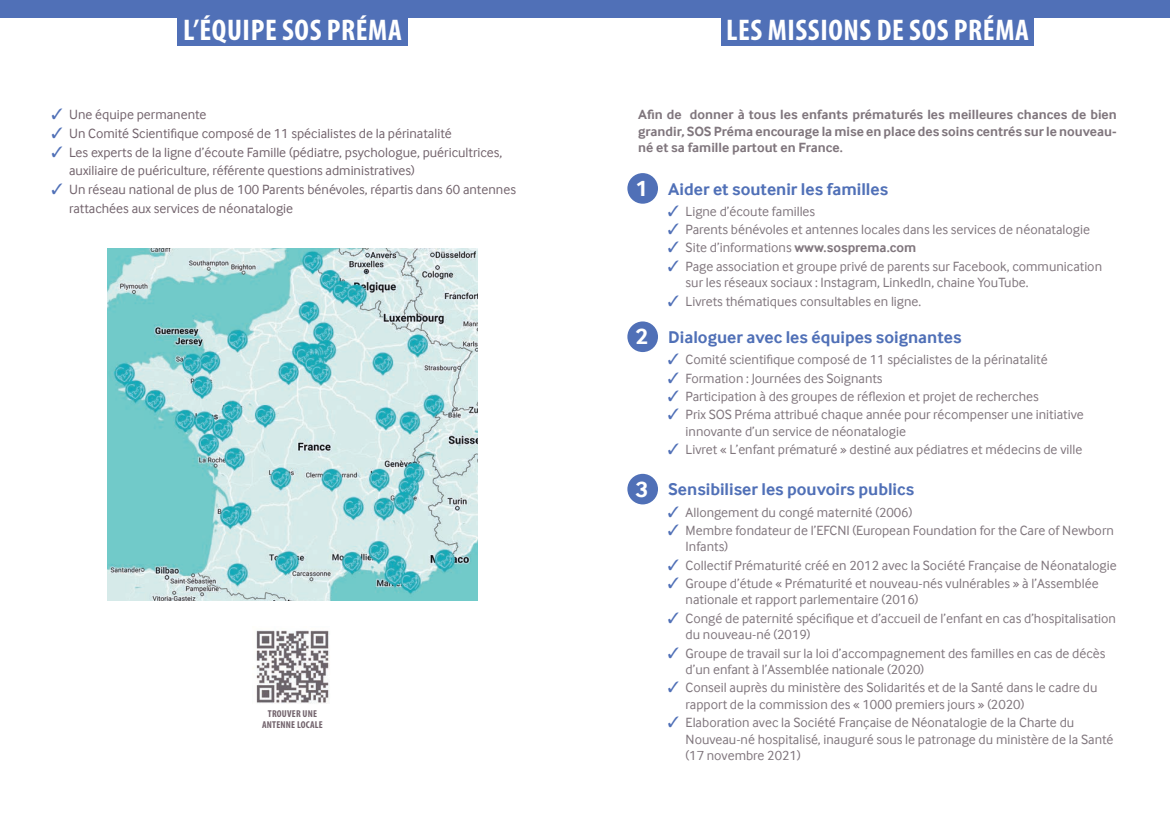
<style>
.page{position:relative;width:1170px;height:815px;background:#fff}
.page>*{position:absolute;margin:0;border:0;box-sizing:border-box;transform-origin:0 0}
.t1{font:700 condensed 30px "Myriad Pro";letter-spacing:.02em;color:#fff}
.t2{font:700 23px "Inter Face";color:#fff}
.t3{font:700 17.5px "Inter Face";color:#5070b7}
.t4{font:13.75px/16.5px "Inter Face";color:#80767d}
.t5{font:13.75px/18.8px "Inter Face";color:#72636c}
.t6{font:700 13.75px/16.5px "Inter Face";color:#80767d;text-align:justify}
.t7{font:700 condensed 10px "Myriad Pro";letter-spacing:.02em;color:#72636c}
.s1{color:#5070b7}
.s2{font-weight:700}
</style>
<div class="page">
<div style="left:0;top:0;width:1169px;height:18px;background:#5070b7"></div>
<div style="left:177px;top:11px;width:230px;height:35px;background:#5070b7"></div>
<div style="left:721px;top:11px;width:312px;height:35px;background:#5070b7"></div>
<img style="left:107px;top:248px;width:370px;height:352px">
<div style="left:627px;top:173px;width:31px;height:31px;background:#5070b7;border-radius:50%"></div>
<div style="left:627px;top:321px;width:31px;height:31px;background:#5070b7;border-radius:50%"></div>
<div style="left:627px;top:474px;width:31px;height:30px;background:#5070b7;border-radius:50%"></div>
<img style="left:256px;top:630px;width:74px;height:74px">
<p class="t1" style="left:183px;top:11px;width:220px">L’ÉQUIPE SOS PRÉMA</p>
<p class="t1" style="left:726px;top:11px;width:304px">LES MISSIONS DE SOS PRÉMA</p>
<p class="t5" style="left:51px;top:105px;width:157px"><span class="s1">✓</span> Une équipe permanente</p>
<p class="t5" style="left:51px;top:124px;width:402px"><span class="s1">✓</span> Un Comité Scientifique composé de 11 spécialistes de la périnatalité</p>
<p class="t5" style="left:69px;top:142px;width:434px;text-indent:-18px"><span class="s1">✓</span> Les experts de la ligne d’écoute Famille (pédiatre, psychologue, puéricultrices, auxiliaire de puériculture, référente questions administratives)</p>
<p class="t5" style="left:69px;top:180px;width:448px;text-indent:-18px"><span class="s1">✓</span> Un réseau national de plus de 100 Parents bénévoles, répartis dans 60 antennes rattachées aux services de néonatalogie</p>
<p class="t7" style="left:268px;top:707px;width:51px">TROUVER UNE</p>
<p class="t7" style="left:262px;top:719px;width:62px">ANTENNE LOCALE</p>
<p class="t6" style="left:638px;top:106px;width:480px">Afin de donner à tous les enfants prématurés les meilleures chances de bien grandir, SOS Préma encourage la mise en place des soins centrés sur le nouveau&shy;né et sa famille partout en France.</p>
<p class="t3" style="left:668px;top:179px;width:221px">Aider et soutenir les familles</p>
<p class="t2" style="left:635px;top:175px;width:14px">1</p>
<p class="t2" style="left:635px;top:323px;width:14px">2</p>
<p class="t2" style="left:635px;top:476px;width:14px">3</p>
<p class="t4" style="left:667px;top:203px;width:149px"><span class="s1">✓</span> Ligne d’écoute familles</p>
<p class="t4" style="left:667px;top:221px;width:423px"><span class="s1">✓</span> Parents bénévoles et antennes locales dans les services de néonatalogie</p>
<p class="t4" style="left:667px;top:240px;width:250px"><span class="s1">✓</span> Site d’informations <span class="s2">www.sosprema.com</span></p>
<p class="t4" style="left:685px;top:258px;width:418px;text-indent:-18px"><span class="s1">✓</span> Page association et groupe privé de parents sur Facebook, communication sur les réseaux sociaux : Instagram, LinkedIn, chaine YouTube.</p>
<p class="t4" style="left:667px;top:293px;width:255px"><span class="s1">✓</span> Livrets thématiques consultables en ligne.</p>
<p class="t3" style="left:668px;top:327px;width:295px">Dialoguer avec les équipes soignantes</p>
<p class="t4" style="left:667px;top:351px;width:381px"><span class="s1">✓</span> Comité scientifique composé de 11 spécialistes de la périnatalité</p>
<p class="t4" style="left:667px;top:370px;width:216px"><span class="s1">✓</span> Formation : Journées des Soignants</p>
<p class="t4" style="left:667px;top:388px;width:372px"><span class="s1">✓</span> Participation à des groupes de réflexion et projet de recherches</p>
<p class="t4" style="left:685px;top:406px;width:399px;text-indent:-18px"><span class="s1">✓</span> Prix SOS Préma attribué chaque année pour récompenser une initiative innovante d’un service de néonatalogie</p>
<p class="t4" style="left:667px;top:441px;width:416px"><span class="s1">✓</span> Livret « L’enfant prématuré » destiné aux pédiatres et médecins de ville</p>
<p class="t3" style="left:668px;top:479px;width:247px">Sensibiliser les pouvoirs publics</p>
<p class="t4" style="left:667px;top:504px;width:246px"><span class="s1">✓</span> Allongement du congé maternité (2006)</p>
<p class="t4" style="left:685px;top:522px;width:430px;text-indent:-18px"><span class="s1">✓</span> Membre fondateur de l’EFCNI (European Foundation for the Care of Newborn<br>Infants)</p>
<p class="t4" style="left:667px;top:557px;width:450px"><span class="s1">✓</span> Collectif Prématurité créé en 2012 avec la Société Française de Néonatalogie</p>
<p class="t4" style="left:685px;top:575px;width:414px;text-indent:-18px"><span class="s1">✓</span> Groupe d’étude « Prématurité et nouveau-nés vulnérables » à l’Assemblée nationale et rapport parlementaire (2016)</p>
<p class="t4" style="left:685px;top:610px;width:432px;text-indent:-18px"><span class="s1">✓</span> Congé de paternité spécifique et d’accueil de l’enfant en cas d’hospitalisation du nouveau-né (2019)</p>
<p class="t4" style="left:685px;top:645px;width:421px;text-indent:-18px"><span class="s1">✓</span> Groupe de travail sur la loi d’accompagnement des familles en cas de décès d’un enfant à l’Assemblée nationale (2020)</p>
<p class="t4" style="left:685px;top:679px;width:413px;text-indent:-18px"><span class="s1">✓</span> Conseil auprès du ministère des Solidarités et de la Santé dans le cadre du rapport de la commission des « 1000 premiers jours » (2020)</p>
<p class="t4" style="left:685px;top:714px;width:429px;text-indent:-18px"><span class="s1">✓</span> Elaboration avec la Société Française de Néonatalogie de la Charte du<br>Nouveau-né hospitalisé, inauguré sous le patronage du ministère de la Santé (17 novembre 2021)</p>
</div>
